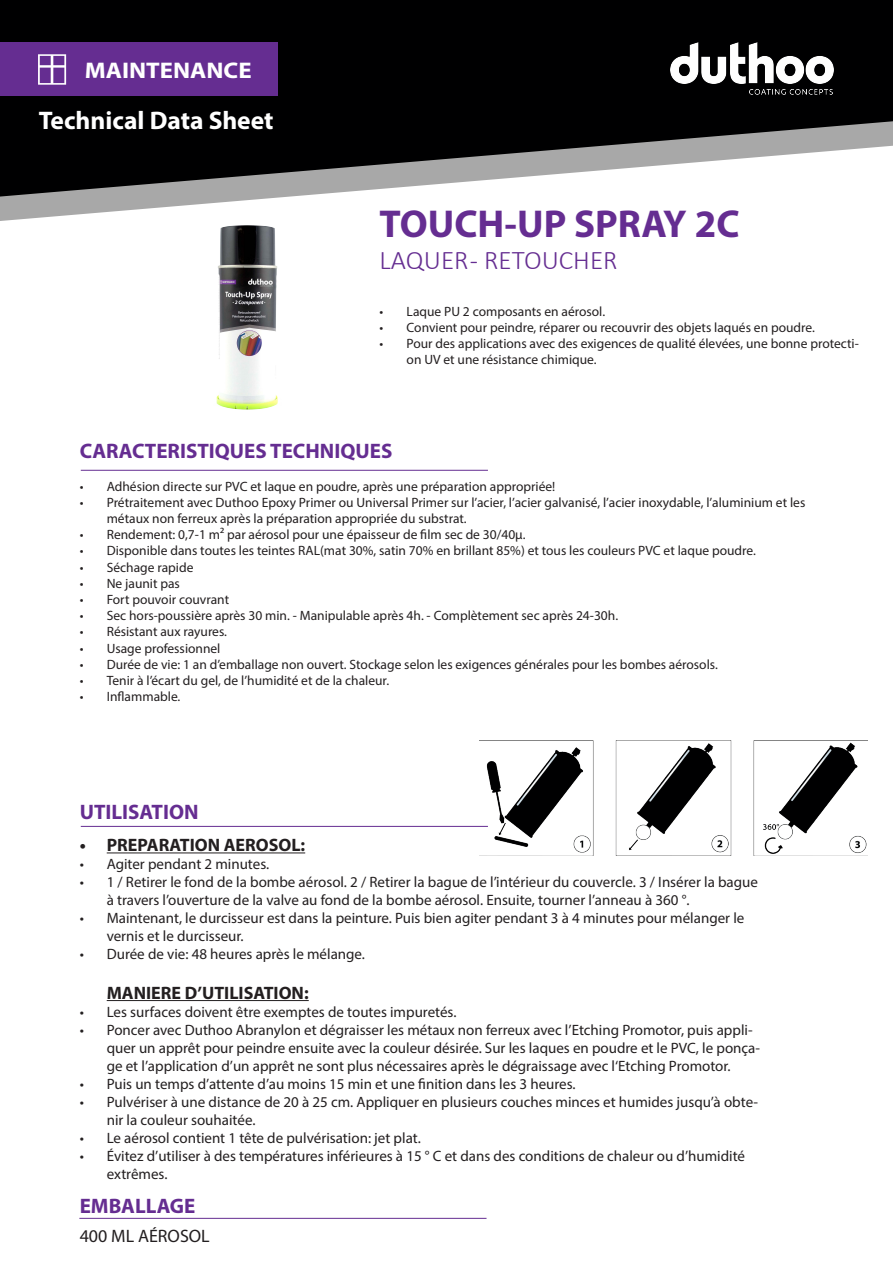
<style>
.page{position:relative;width:893px;height:1263px;background:#fff}
.page>*{position:absolute;margin:0;border:0;box-sizing:border-box;transform-origin:0 0}
.t1{font:700 39px "Myriad Pro";color:#652d91}
.t2{font:300 27px "Calibri";color:#652d91}
.t3{font:700 25.5px "Myriad Pro";color:#fff}
.t4{font:700 22.65px "Myriad Pro";color:#fff;scale:1.09 1}
.t5{font:700 21px "Myriad Pro";color:#652d91}
.t6{font:700 18px "Myriad Pro";color:#231f20}
.t7{font:18px "Myriad Pro";color:#231f20}
.t8{font:15px/18px "Myriad Pro";color:#231f20}
.t9{font:13.5px/16.2px "Myriad Pro";color:#231f20}
</style>
<div class="page">
<div style="left:0;top:0;width:893px;height:660px;background:#000001"></div>
<svg style="left:0;top:131px;width:893px;height:529px;background:#e8e8e8"></svg>
<div style="left:0;top:43px;width:278px;height:53px;background:#652d91"></div>
<svg style="left:38px;top:54px;width:29px;height:31px"></svg>
<hr style="left:81px;top:470px;width:407px;height:1px;background:#652d91">
<hr style="left:81px;top:826px;width:407px;height:1px;background:#652d91">
<hr style="left:107px;top:852px;width:198px;height:1px;background:#231f20">
<hr style="left:107px;top:1000px;width:202px;height:1px;background:#231f20">
<img style="left:479px;top:741px;width:389px;height:115px">
<hr style="left:79px;top:1218px;width:407px;height:1px;background:#652d91">
<img style="left:671px;top:42px;width:163px;height:53px">
<img style="left:75px;top:192px;width:357px;height:268px">
<h3 class="t4" style="left:85px;top:55px;width:155px">MAINTENANCE</h3>
<h3 class="t3" style="left:39px;top:103px;width:236px">Technical Data Sheet</h3>
<h1 class="t1" style="left:380px;top:198px;width:361px">TOUCH-UP SPRAY 2C</h1>
<h2 class="t2" style="left:380px;top:243px;width:239px">LAQUER - RETOUCHER</h2>
<p class="t9" style="left:380px;top:303px;width:227px">• Laque PU 2 composants en aérosol.</p>
<p class="t9" style="left:380px;top:319px;width:437px">• Convient pour peindre, réparer ou recouvrir des objets laqués en poudre.</p>
<p class="t9" style="left:407px;top:335px;width:454px;text-indent:-27px">• Pour des applications avec des exigences de qualité élevées, une bonne protecti&shy;on UV et une résistance chimique.</p>
<h3 class="t5" style="left:80px;top:437px;width:314px">CARACTERISTIQUES TECHNIQUES</h3>
<p class="t9" style="left:80px;top:478px;width:477px">• Adhésion directe sur PVC et laque en poudre, après une préparation appropriée!</p>
<p class="t9" style="left:107px;top:494px;width:700px;text-indent:-27px">• Prétraitement avec Duthoo Epoxy Primer ou Universal Primer sur l’acier, l’acier galvanisé, l’acier inoxydable, l’aluminium et les métaux non ferreux après la préparation appropriée du substrat.</p>
<p class="t9" style="left:80px;top:526px;width:447px">• Rendement: 0,7-1 m² par aérosol pour une épaisseur de film sec de 30/40µ.</p>
<p class="t9" style="left:80px;top:543px;width:678px">• Disponible dans toutes les teintes RAL(mat 30%, satin 70% en brillant 85%) et tous les couleurs PVC et laque poudre.</p>
<p class="t9" style="left:80px;top:559px;width:115px">• Séchage rapide</p>
<p class="t9" style="left:80px;top:575px;width:102px">• Ne jaunit pas</p>
<p class="t9" style="left:80px;top:591px;width:151px">• Fort pouvoir couvrant</p>
<p class="t9" style="left:80px;top:607px;width:540px">• Sec hors-poussière après 30 min. - Manipulable après 4h. - Complètement sec après 24-30h.</p>
<p class="t9" style="left:80px;top:624px;width:149px">• Résistant aux rayures.</p>
<p class="t9" style="left:80px;top:640px;width:142px">• Usage professionnel</p>
<p class="t9" style="left:80px;top:656px;width:640px">• Durée de vie: 1 an d’emballage non ouvert. Stockage selon les exigences générales pour les bombes aérosols.</p>
<p class="t9" style="left:80px;top:672px;width:311px">• Tenir à l’écart du gel, de l’humidité et de la chaleur.</p>
<p class="t9" style="left:80px;top:688px;width:102px">• Inflammable.</p>
<h3 class="t5" style="left:80px;top:799px;width:120px">UTILISATION</h3>
<p class="t6" style="left:80px;top:833px;width:227px">• PREPARATION AEROSOL:</p>
<p class="t8" style="left:80px;top:855px;width:191px">• Agiter pendant 2 minutes.</p>
<p class="t8" style="left:107px;top:873px;width:653px;text-indent:-27px">• 1 / Retirer le fond de la bombe aérosol. 2 / Retirer la bague de l’intérieur du couvercle. 3 / Insérer la bague à travers l’ouverture de la valve au fond de la bombe aérosol. Ensuite, tourner l’anneau à 360 °.</p>
<p class="t8" style="left:107px;top:909px;width:639px;text-indent:-27px">• Maintenant, le durcisseur est dans la peinture. Puis bien agiter pendant 3 à 4 minutes pour mélanger le vernis et le durcisseur.</p>
<p class="t8" style="left:80px;top:945px;width:287px">• Durée de vie: 48 heures après le mélange.</p>
<p class="t6" style="left:107px;top:981px;width:204px">MANIERE D’UTILISATION:</p>
<p class="t8" style="left:80px;top:1002px;width:378px">• Les surfaces doivent être exemptes de toutes impuretés.</p>
<p class="t8" style="left:107px;top:1020px;width:655px;text-indent:-27px">• Poncer avec Duthoo Abranylon et dégraisser les métaux non ferreux avec l’Etching Promotor, puis appli&shy;quer un apprêt pour peindre ensuite avec la couleur désirée. Sur les laques en poudre et le PVC, le ponça&shy;ge et l’application d’un apprêt ne sont plus nécessaires après le dégraissage avec l‘Etching Promotor.</p>
<p class="t8" style="left:80px;top:1074px;width:497px">• Puis un temps d’attente d’au moins 15 min et une finition dans les 3 heures.</p>
<p class="t8" style="left:107px;top:1092px;width:653px;text-indent:-27px">• Pulvériser à une distance de 20 à 25 cm. Appliquer en plusieurs couches minces et humides jusqu’à obte&shy;nir la couleur souhaitée.</p>
<p class="t8" style="left:80px;top:1128px;width:343px">• Le aérosol contient 1 tête de pulvérisation: jet plat.</p>
<p class="t8" style="left:107px;top:1146px;width:640px;text-indent:-27px">• Évitez d’utiliser à des températures inférieures à 15 ° C et dans des conditions de chaleur ou d’humidité extrêmes.</p>
<h3 class="t5" style="left:80px;top:1192px;width:117px">EMBALLAGE</h3>
<p class="t7" style="left:80px;top:1225px;width:132px">400 ML AÉROSOL</p>
</div>
